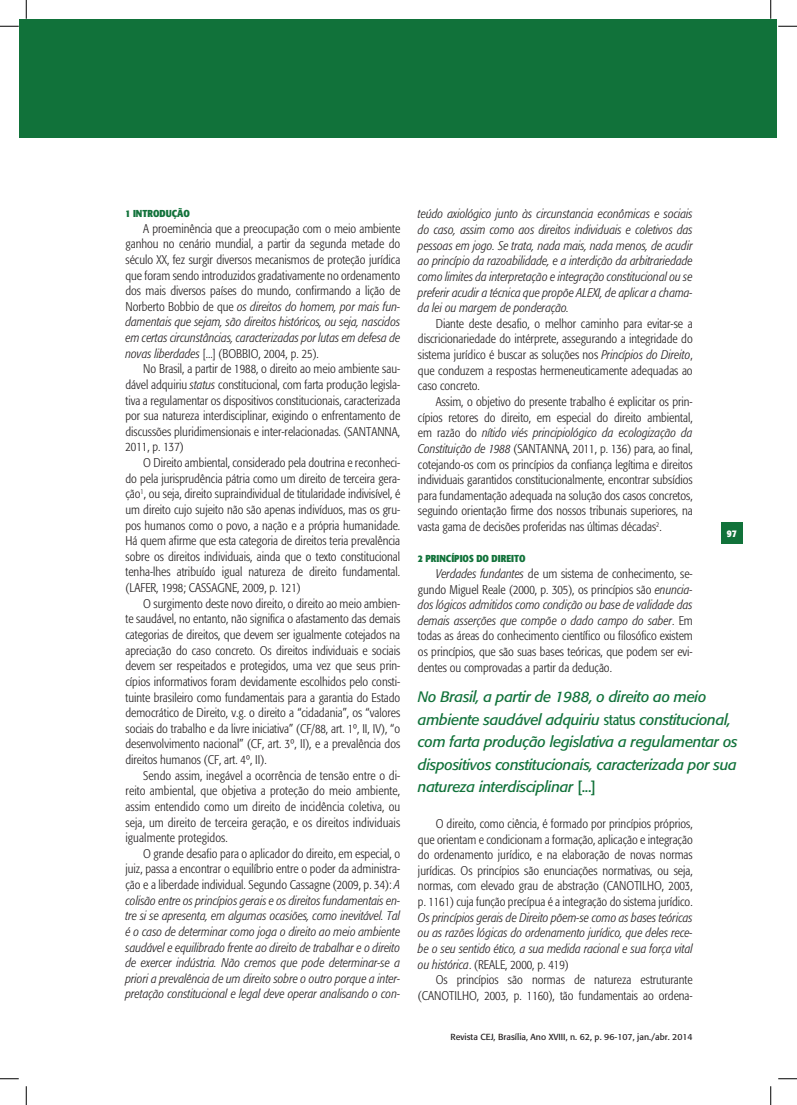
<style>
.page{position:relative;width:797px;height:1105px;background:#fff}
.page>*{position:absolute;margin:0;border:0;box-sizing:border-box;transform-origin:0 0}
.olho{font:italic 15px/22.5px "Formata";letter-spacing:-.02em;color:#11723a}
.texto_corpo{font:300 condensed 12.5px/15.6px "Formata";color:#231f20;text-align:justify}
.texto_corpo-2{font:italic 300 condensed 12.5px/15.6px "Formata";color:#231f20;text-align:justify}
.titulo_interno{font:700 condensed 10px "Formata";color:#11723a}
.numeracao{font:700 condensed 10px "Formata";color:#fff}
.t1{font:8.75px "Formata";color:#231f20}
.s1{font-style:italic}
.s2{font-style:normal}
.s3{font-style:normal;font-stretch:condensed}
</style>
<div class="page">
<div style="left:721px;top:522px;width:21px;height:22px;background:#11723a"></div>
<div style="left:19px;top:19px;width:757px;height:119px;background:#11723a"></div>
<svg style="left:0;top:25px;width:19px;height:2px"></svg>
<svg style="left:778px;top:25px;width:19px;height:2px"></svg>
<svg style="left:0;top:1078px;width:19px;height:1px"></svg>
<svg style="left:778px;top:1078px;width:19px;height:1px"></svg>
<svg style="left:25px;top:0;width:2px;height:19px"></svg>
<svg style="left:25px;top:1086px;width:2px;height:19px"></svg>
<svg style="left:770px;top:0;width:1px;height:19px"></svg>
<svg style="left:770px;top:1086px;width:1px;height:19px"></svg>
<p class="titulo_interno" style="left:125px;top:207px;width:66px">1 INTRODUÇÃO</p>
<p class="texto_corpo" style="left:125px;top:221px;width:276px;text-indent:18px">A proeminência que a preocupação com o meio ambiente ganhou no cenário mundial, a partir da segunda metade do século XX, fez surgir diversos mecanismos de proteção jurídica que foram sendo introduzidos gradativamente no ordenamento dos mais diversos países do mundo, confirmando a lição de Norberto Bobbio de que <span class="s1">os direitos do homem, por mais fun&shy;damentais que sejam, são direitos históricos, ou seja, nascidos em certas circunstâncias, caracterizadas por lutas em defesa de novas liberdades</span> [...] (BOBBIO, 2004, p. 25).</p>
<p class="texto_corpo" style="left:125px;top:361px;width:276px;text-indent:18px">No Brasil, a partir de 1988, o direito ao meio ambiente sau&shy;dável adquiriu <span class="s1">status</span> constitucional, com farta produção legisla&shy;tiva a regulamentar os dispositivos constitucionais, caracterizada por sua natureza interdisciplinar, exigindo o enfrentamento de discussões pluridimensionais e inter-relacionadas. (SANTANNA, 2011, p. 137)</p>
<p class="texto_corpo" style="left:125px;top:455px;width:276px;text-indent:18px">O Direito ambiental, considerado pela doutrina e reconheci&shy;do pela jurisprudência pátria como um direito de terceira gera&shy;ção<sup>1</sup>, ou seja, direito supraindividual de titularidade indivisível, é um direito cujo sujeito não são apenas indivíduos, mas os gru&shy;pos humanos como o povo, a nação e a própria humanidade.<br>Há quem afirme que esta categoria de direitos teria prevalência sobre os direitos individuais, ainda que o texto constitucional tenha-lhes atribuído igual natureza de direito fundamental. (LAFER, 1998; CASSAGNE, 2009, p. 121)</p>
<p class="texto_corpo" style="left:125px;top:596px;width:276px;text-indent:18px">O surgimento deste novo direito, o direito ao meio ambien&shy;te saudável, no entanto, não significa o afastamento das demais categorias de direitos, que devem ser igualmente cotejados na apreciação do caso concreto. Os direitos individuais e sociais devem ser respeitados e protegidos, uma vez que seus prin&shy;cípios informativos foram devidamente escolhidos pelo consti&shy;tuinte brasileiro como fundamentais para a garantia do Estado democrático de Direito, v.g. o direito a “cidadania”, os “valores sociais do trabalho e da livre iniciativa” (CF/88, art. 1º, II, IV), “o desenvolvimento nacional” (CF, art. 3º, II), e a prevalência dos direitos humanos (CF, art. 4º, II).</p>
<p class="texto_corpo" style="left:125px;top:768px;width:276px;text-indent:18px">Sendo assim, inegável a ocorrência de tensão entre o di&shy;reito ambiental, que objetiva a proteção do meio ambiente, assim entendido como um direito de incidência coletiva, ou seja, um direito de terceira geração, e os direitos individuais igualmente protegidos.</p>
<p class="texto_corpo-2" style="left:125px;top:846px;width:276px;text-indent:18px"><span class="s2">O grande desafio para o aplicador do direito, em especial, o juiz, passa a encontrar o equilíbrio entre o poder da administra&shy;ção e a liberdade individual. Segundo Cassagne (2009, p. 34):</span> A colisão entre os princípios gerais e os direitos fundamentais en&shy;tre si se apresenta, em algumas ocasiões, como inevitável. Tal é o caso de determinar como joga o direito ao meio ambiente saudável e equilibrado frente ao direito de trabalhar e o direito de exercer indústria. Não cremos que pode determinar-se a priori a prevalência de um direito sobre o outro porque a inter&shy;pretação constitucional e legal deve operar analisando o con-</p>
<p class="texto_corpo-2" style="left:418px;top:206px;width:276px">teúdo axiológico junto às circunstancia econômicas e sociais do caso, assim como aos direitos individuais e coletivos das pessoas em jogo. Se trata, nada mais, nada menos, de acudir ao princípio da razoabilidade, e a interdição da arbitrariedade como limites da interpretação e integração constitucional ou se preferir acudir a técnica que propõe ALEXI, de aplicar a chama&shy;da lei ou margem de ponderação.</p>
<p class="texto_corpo" style="left:418px;top:316px;width:276px;text-indent:18px">Diante deste desafio, o melhor caminho para evitar-se a discricionariedade do intérprete, assegurando a integridade do sistema jurídico é buscar as soluções nos <span class="s1">Princípios do Direito</span>, que conduzem a respostas hermeneuticamente adequadas ao caso concreto.</p>
<p class="texto_corpo" style="left:418px;top:394px;width:276px;text-indent:18px">Assim, o objetivo do presente trabalho é explicitar os prin&shy;cípios retores do direito, em especial do direito ambiental, em razão do <span class="s1">nítido viés principiológico da ecologização da Constituição de 1988</span> (SANTANNA, 2011, p. 136) para, ao final, cotejando-os com os princípios da confiança legítima e direitos individuais garantidos constitucionalmente, encontrar subsídios para fundamentação adequada na solução dos casos concretos, seguindo orientação firme dos nossos tribunais superiores, na vasta gama de decisões proferidas nas últimas décadas<sup>2</sup>.</p>
<p class="titulo_interno" style="left:418px;top:552px;width:109px">2 PRINCÍPIOS DO DIREITO</p>
<p class="texto_corpo" style="left:418px;top:566px;width:276px;text-indent:18px"><span class="s1">Verdades fundantes</span> de um sistema de conhecimento, se&shy;gundo Miguel Reale (2000, p. 305), os princípios são <span class="s1">enuncia&shy;dos lógicos admitidos como condição ou base de validade das demais asserções que compõe o dado campo do saber</span>. Em todas as áreas do conhecimento científico ou filosófico existem os princípios, que são suas bases teóricas, que podem ser evi&shy;dentes ou comprovadas a partir da dedução.</p>
<p class="numeracao" style="left:726px;top:527px;width:11px">97</p>
<p class="olho" style="left:418px;top:686px;width:321px">No Brasil, a partir de 1988, o direito ao meio ambiente saudável adquiriu <span class="s3">status</span> constitucional, com farta produção legislativa a regulamentar os dispositivos constitucionais, caracterizada por sua natureza interdisciplinar <span class="s2">[...]</span></p>
<p class="texto_corpo" style="left:418px;top:816px;width:276px;text-indent:18px">O direito, como ciência, é formado por princípios próprios, que orientam e condicionam a formação, aplicação e integração do ordenamento jurídico, e na elaboração de novas normas jurídicas. Os princípios são enunciações normativas, ou seja, normas, com elevado grau de abstração (CANOTILHO, 2003, p. 1161) cuja função precípua é a integração do sistema jurídico.<br><span class="s1">Os princípios gerais de Direito põem-se como as bases teóricas ou as razões lógicas do ordenamento jurídico, que deles rece&shy;be o seu sentido ético, a sua medida racional e sua força vital ou histórica</span>. (REALE, 2000, p. 419)</p>
<p class="texto_corpo" style="left:418px;top:972px;width:276px;text-align:right">Os princípios são normas de natureza estruturante (CANOTILHO, 2003, p. 1160), tão fundamentais ao ordena-</p>
<p class="t1" style="left:450px;top:1031px;width:244px">Revista CEJ, Brasília, Ano XVIII, n. 62, p. 96-107, jan./abr. 2014</p>
</div>
